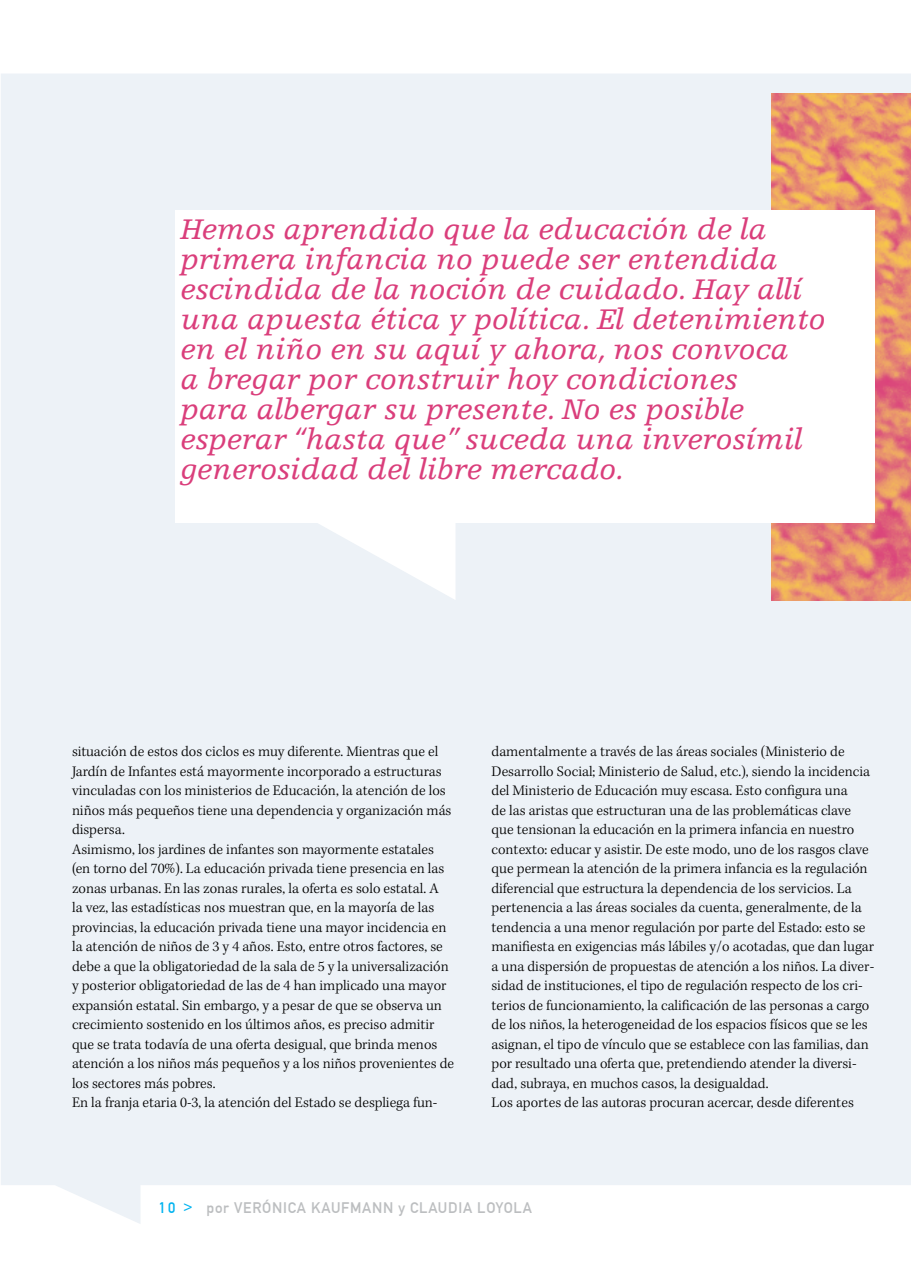
<style>
.page{position:relative;width:911px;height:1263px;background:#fff}
.page>*{position:absolute;margin:0;border:0;box-sizing:border-box;transform-origin:0 0}
.t1{font:italic 30px/30px "Egyptienne F";color:#da3e7b}
.t2{font:300 15px/19.5px "Kepler Std";color:#000}
.t3{font:15px "DIN1451 Mittelschrift";letter-spacing:.05em;color:#bcbec0}
.s1{color:#00b3f0}
</style>
<div class="page">
<div style="left:1px;top:74px;width:910px;height:1150px;background:#edf2f7"></div>
<svg style="left:316px;top:522px;width:139px;height:78px"></svg>
<img style="left:771px;top:93px;width:140px;height:507px">
<div style="left:176px;top:210px;width:699px;height:312px;background:#fff"></div>
<p class="t1" style="left:180px;top:214px;width:647px">Hemos aprendido que la educación de la primera infancia no puede ser entendida escindida de la noción de cuidado. Hay allí una apuesta ética y política. El detenimiento en el niño en su aquí y ahora, nos convoca<br>a bregar por construir hoy condiciones<br>para albergar su presente. No es posible esperar “hasta que” suceda una inverosímil generosidad del libre mercado.</p>
<p class="t2" style="left:72px;top:742px;width:384px">situación de estos dos ciclos es muy diferente. Mientras que el Jardín de Infantes está mayormente incorporado a estructuras vinculadas con los ministerios de Educación, la atención de los niños más pequeños tiene una dependencia y organización más dispersa.<br>Asimismo, los jardines de infantes son mayormente estatales (en torno del 70%). La educación privada tiene presencia en las zonas urbanas. En las zonas rurales, la oferta es solo estatal. A<br>la vez, las estadísticas nos muestran que, en la mayoría de las provincias, la educación privada tiene una mayor incidencia en la atención de niños de 3 y 4 años. Esto, entre otros factores, se debe a que la obligatoriedad de la sala de 5 y la universalización y posterior obligatoriedad de las de 4 han implicado una mayor expansión estatal. Sin embargo, y a pesar de que se observa un crecimiento sostenido en los últimos años, es preciso admitir que se trata todavía de una oferta desigual, que brinda menos atención a los niños más pequeños y a los niños provenientes de los sectores más pobres.<br>En la franja etaria 0-3, la atención del Estado se despliega fun-</p>
<p class="t2" style="left:491px;top:742px;width:384px">damentalmente a través de las áreas sociales (Ministerio de Desarrollo Social; Ministerio de Salud, etc.), siendo la incidencia del Ministerio de Educación muy escasa. Esto configura una<br>de las aristas que estructuran una de las problemáticas clave que tensionan la educación en la primera infancia en nuestro contexto: educar y asistir. De este modo, uno de los rasgos clave que permean la atención de la primera infancia es la regulación diferencial que estructura la dependencia de los servicios. La pertenencia a las áreas sociales da cuenta, generalmente, de la tendencia a una menor regulación por parte del Estado: esto se manifiesta en exigencias más lábiles y/o acotadas, que dan lugar a una dispersión de propuestas de atención a los niños. La diver&shy;sidad de instituciones, el tipo de regulación respecto de los cri&shy;terios de funcionamiento, la calificación de las personas a cargo de los niños, la heterogeneidad de los espacios físicos que se les asignan, el tipo de vínculo que se establece con las familias, dan por resultado una oferta que, pretendiendo atender la diversi&shy;dad, subraya, en muchos casos, la desigualdad.<br>Los aportes de las autoras procuran acercar, desde diferentes</p>
<p class="t3" style="left:159px;top:1199px;width:374px"><span class="s1">10 &gt;</span> POR VERÓNICA KAUFMANN Y CLAUDIA LOYOLA</p>
</div>
